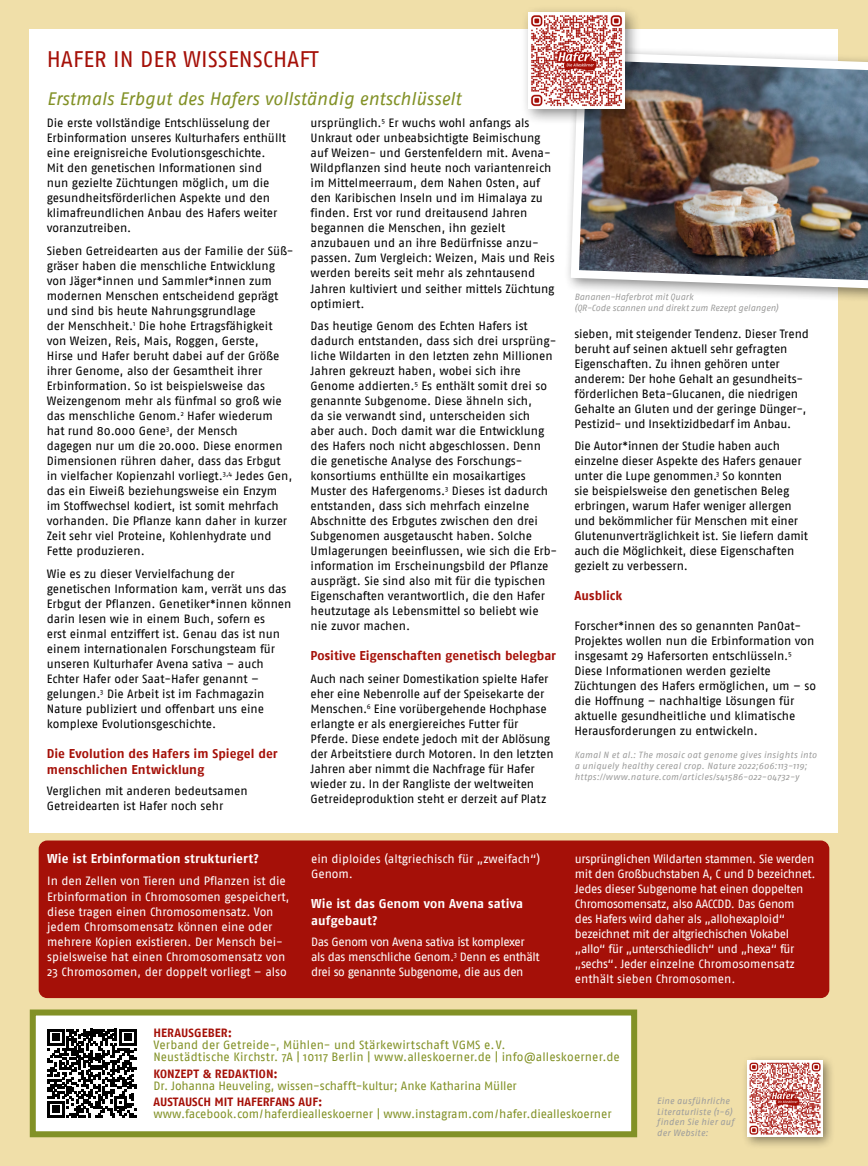
<style>
.page{position:relative;width:868px;height:1166px;background:#fff}
.page>*{position:absolute;margin:0;border:0;box-sizing:border-box;transform-origin:0 0}
.t1{font:22.5px "Fago No";color:#a51008}
.t2{font:italic 18px "Fago No";color:#829126}
.t3{font:700 12.75px/16.5px "Fago No";color:#a51008}
.t4{font:700 12.75px/16.5px "Fago No";letter-spacing:.01em;color:#fff}
.t5{font:12px/15px "Fago No";letter-spacing:-.005em;color:#000}
.t6{font:12px/15px "Fago No";letter-spacing:-.03em;color:#fff}
.t7{font:12px/12px "Fago No";color:#829126}
.t8{font:12px/15px "Fago No";letter-spacing:-.005em;color:#fff}
.t9{font:700 12px "Fago No";color:#a51008}
.t10{font:12px/15px "Fago No";color:#fff}
.t11{font:italic 9px/10.8px "Fago No";letter-spacing:.02em;color:#9d9d9c}
.t12{font:italic 9px/10.8px "Fago No";letter-spacing:-.01em;color:#9d9d9c}
</style>
<div class="page">
<div style="left:0;top:0;width:867px;height:1165px;background:#f0dfa9"></div>
<div style="left:30px;top:30px;width:808px;height:802px;background:#fff"></div>
<div style="left:33px;top:1012px;width:601px;height:121px;background:#fff"></div>
<div style="left:30px;top:1009px;width:607px;height:127px;border:6px solid #829126"></div>
<svg style="left:48px;top:1028px;width:88px;height:89px"></svg>
<div style="left:563px;top:45px;width:304px;height:261px;background:#000;opacity:.47"></div>
<img style="left:566px;top:48px;width:301px;height:247px">
<div style="left:39px;top:840px;width:790px;height:157px;background:#a51008;border-radius:9px"></div>
<div style="left:740px;top:1054px;width:95px;height:95px;background:#000;opacity:.47"></div>
<img style="left:747px;top:1060px;width:75px;height:75px">
<div style="left:520px;top:5px;width:121px;height:120px;background:#000;opacity:.47"></div>
<img style="left:528px;top:13px;width:96px;height:95px">
<h1 class="t1" style="left:47px;top:47px;width:273px">HAFER IN DER WISSENSCHAFT</h1>
<h2 class="t2" style="left:47px;top:88px;width:416px">Erstmals Erbgut des Hafers vollständig entschlüsselt</h2>
<p class="t5" style="left:47px;top:115px;width:240px">Die erste vollständige Entschlüsselung der Erbinformation unseres Kulturhafers enthüllt eine ereignisreiche Evolutionsgeschichte.<br>Mit den genetischen Informationen sind nun gezielte Züchtungen möglich, um die gesundheitsförderlichen Aspekte und den klimafreundlichen Anbau des Hafers weiter voranzutreiben.</p>
<p class="t5" style="left:47px;top:243px;width:248px">Sieben Getreidearten aus der Familie der Süß&shy;gräser haben die menschliche Entwicklung von Jäger*innen und Sammler*innen zum modernen Menschen entscheidend geprägt und sind bis heute Nahrungsgrundlage<br>der Menschheit.<sup>1</sup> Die hohe Ertragsfähigkeit von Weizen, Reis, Mais, Roggen, Gerste,<br>Hirse und Hafer beruht dabei auf der Größe ihrer Genome, also der Gesamtheit ihrer Erbinformation. So ist beispielsweise das Weizengenom mehr als fünfmal so groß wie das menschliche Genom.<sup>2</sup> Hafer wiederum hat rund 80.000 Gene<sup>3</sup>, der Mensch<br>dagegen nur um die 20.000. Diese enormen Dimensionen rühren daher, dass das Erbgut in vielfacher Kopienzahl vorliegt.<sup>3,4</sup> Jedes Gen, das ein Eiweiß beziehungsweise ein Enzym im Stoffwechsel kodiert, ist somit mehrfach vorhanden. Die Pflanze kann daher in kurzer Zeit sehr viel Proteine, Kohlenhydrate und Fette produzieren.</p>
<p class="t5" style="left:47px;top:565px;width:246px">Wie es zu dieser Vervielfachung der genetischen Information kam, verrät uns das Erbgut der Pflanzen. Genetiker*innen können darin lesen wie in einem Buch, sofern es<br>erst einmal entziffert ist. Genau das ist nun einem internationalen Forschungsteam für unseren Kulturhafer Avena sativa – auch Echter Hafer oder Saat-Hafer genannt – gelungen.<sup>3</sup> Die Arbeit ist im Fachmagazin Nature publiziert und offenbart uns eine komplexe Evolutionsgeschichte.</p>
<p class="t3" style="left:47px;top:744px;width:232px">Die Evolution des Hafers im Spiegel der menschlichen Entwicklung</p>
<p class="t5" style="left:47px;top:783px;width:202px">Verglichen mit anderen bedeutsamen<br>Getreidearten ist Hafer noch sehr</p>
<p class="t5" style="left:310px;top:115px;width:245px">ursprünglich.<sup>5</sup> Er wuchs wohl anfangs als Unkraut oder unbeabsichtigte Beimischung auf Weizen- und Gerstenfeldern mit. Avena-Wildpflanzen sind heute noch variantenreich im Mittelmeerraum, dem Nahen Osten, auf den Karibischen Inseln und im Himalaya zu finden. Erst vor rund dreitausend Jahren begannen die Menschen, ihn gezielt anzubauen und an ihre Bedürfnisse anzu&shy;passen. Zum Vergleich: Weizen, Mais und Reis werden bereits seit mehr als zehntausend Jahren kultiviert und seither mittels Züchtung optimiert.</p>
<p class="t5" style="left:310px;top:318px;width:248px">Das heutige Genom des Echten Hafers ist dadurch entstanden, dass sich drei ursprüng&shy;liche Wildarten in den letzten zehn Millionen Jahren gekreuzt haben, wobei sich ihre Genome addierten.<sup>5</sup> Es enthält somit drei so genannte Subgenome. Diese ähneln sich,<br>da sie verwandt sind, unterscheiden sich<br>aber auch. Doch damit war die Entwicklung des Hafers noch nicht abgeschlossen. Denn die genetische Analyse des Forschungs&shy;konsortiums enthüllte ein mosaikartiges Muster des Hafergenoms.<sup>3</sup> Dieses ist dadurch entstanden, dass sich mehrfach einzelne Abschnitte des Erbgutes zwischen den drei Subgenomen ausgetauscht haben. Solche Umlagerungen beeinflussen, wie sich die Erb&shy;information im Erscheinungsbild der Pflanze ausprägt. Sie sind also mit für die typischen Eigenschaften verantwortlich, die den Hafer heutzutage als Lebensmittel so beliebt wie nie zuvor machen.</p>
<p class="t3" style="left:310px;top:647px;width:247px">Positive Eigenschaften genetisch belegbar</p>
<p class="t5" style="left:310px;top:670px;width:244px">Auch nach seiner Domestikation spielte Hafer eher eine Nebenrolle auf der Speisekarte der Menschen.<sup>6</sup> Eine vorübergehende Hochphase erlangte er als energiereiches Futter für Pferde. Diese endete jedoch mit der Ablösung der Arbeitstiere durch Motoren. In den letzten Jahren aber nimmt die Nachfrage für Hafer wieder zu. In der Rangliste der weltweiten Getreideproduktion steht er derzeit auf Platz</p>
<p class="t4" style="left:47px;top:849px;width:213px">Wie ist Erbinformation strukturiert?</p>
<p class="t8" style="left:47px;top:873px;width:244px">In den Zellen von Tieren und Pflanzen ist die Erbinformation in Chromosomen gespeichert, diese tragen einen Chromosomensatz. Von jedem Chromsomensatz können eine oder mehrere Kopien existieren. Der Mensch bei&shy;spielsweise hat einen Chromosomensatz von 23 Chromosomen, der doppelt vorliegt – also</p>
<p class="t10" style="left:311px;top:850px;width:231px">ein diploides (altgriechisch für „zweifach“)<br>Genom.</p>
<p class="t4" style="left:311px;top:894px;width:214px">Wie ist das Genom von Avena sativa aufgebaut?</p>
<p class="t6" style="left:311px;top:933px;width:230px">Das Genom von Avena sativa ist komplexer als das menschliche Genom.<sup>3</sup> Denn es enthält drei so genannte Subgenome, die aus den</p>
<p class="t12" style="left:574px;top:291px;width:205px">Bananen-Haferbrot mit Quark<br>(QR-Code scannen und direkt zum Rezept gelangen)</p>
<p class="t5" style="left:574px;top:325px;width:236px">sieben, mit steigender Tendenz. Dieser Trend beruht auf seinen aktuell sehr gefragten Eigenschaften. Zu ihnen gehören unter anderem: Der hohe Gehalt an gesundheits&shy;förderlichen Beta-Glucanen, die niedrigen Gehalte an Gluten und der geringe Dünger-, Pestizid- und Insektizidbedarf im Anbau.</p>
<p class="t5" style="left:574px;top:438px;width:235px">Die Autor*innen der Studie haben auch einzelne dieser Aspekte des Hafers genauer unter die Lupe genommen.<sup>3</sup> So konnten<br>sie beispielsweise den genetischen Beleg erbringen, warum Hafer weniger allergen und bekömmlicher für Menschen mit einer Glutenunverträglichkeit ist. Sie liefern damit auch die Möglichkeit, diese Eigenschaften gezielt zu verbessern.</p>
<p class="t3" style="left:574px;top:587px;width:49px">Ausblick</p>
<p class="t5" style="left:574px;top:618px;width:243px">Forscher*innen des so genannten PanOat-Projektes wollen nun die Erbinformation von insgesamt 29 Hafersorten entschlüsseln.<sup>5<br></sup>Diese Informationen werden gezielte Züchtungen des Hafers ermöglichen, um – so die Hoffnung – nachhaltige Lösungen für aktuelle gesundheitliche und klimatische Herausforderungen zu entwickeln.</p>
<p class="t11" style="left:574px;top:749px;width:244px">Kamal N et al.: The mosaic oat genome gives insights into a uniquely healthy cereal crop. Nature 2022;606:113-119; https://www.nature.com/articles/s41586-022-04732-y</p>
<p class="t6" style="left:575px;top:850px;width:242px">ursprünglichen Wildarten stammen. Sie werden mit den Großbuchstaben A, C und D bezeichnet.<br>Jedes dieser Subgenome hat einen doppelten Chromosomensatz, also AACCDD. Das Genom<br>des Hafers wird daher als „allohexaploid“ bezeichnet mit der altgriechischen Vokabel „allo“ für „unterschiedlich“ und „hexa“ für „sechs“. Jeder einzelne Chromosomensatz enthält sieben Chromosomen.</p>
<p class="t9" style="left:153px;top:1025px;width:80px">HERAUSGEBER:</p>
<p class="t7" style="left:153px;top:1038px;width:468px">Verband der Getreide-, Mühlen- und Stärkewirtschaft VGMS e.V.<br>Neustädtische Kirchstr. 7A | 10117 Berlin | www.alleskoerner.de | info@alleskoerner.de</p>
<p class="t9" style="left:153px;top:1066px;width:126px">KONZEPT &amp; REDAKTION:</p>
<p class="t7" style="left:153px;top:1079px;width:365px">Dr. Johanna Heuveling, wissen-schafft-kultur; Anke Katharina Müller</p>
<p class="t9" style="left:153px;top:1094px;width:171px">AUSTAUSCH MIT HAFERFANS AUF:</p>
<p class="t7" style="left:153px;top:1107px;width:460px">www.facebook.com/haferdiealleskoerner | www.instagram.com/hafer.diealleskoerner</p>
<p class="t11" style="left:657px;top:1094px;width:79px">Eine ausführliche<br>Literaturliste (1-6) finden Sie hier auf der Website:</p>
</div>
